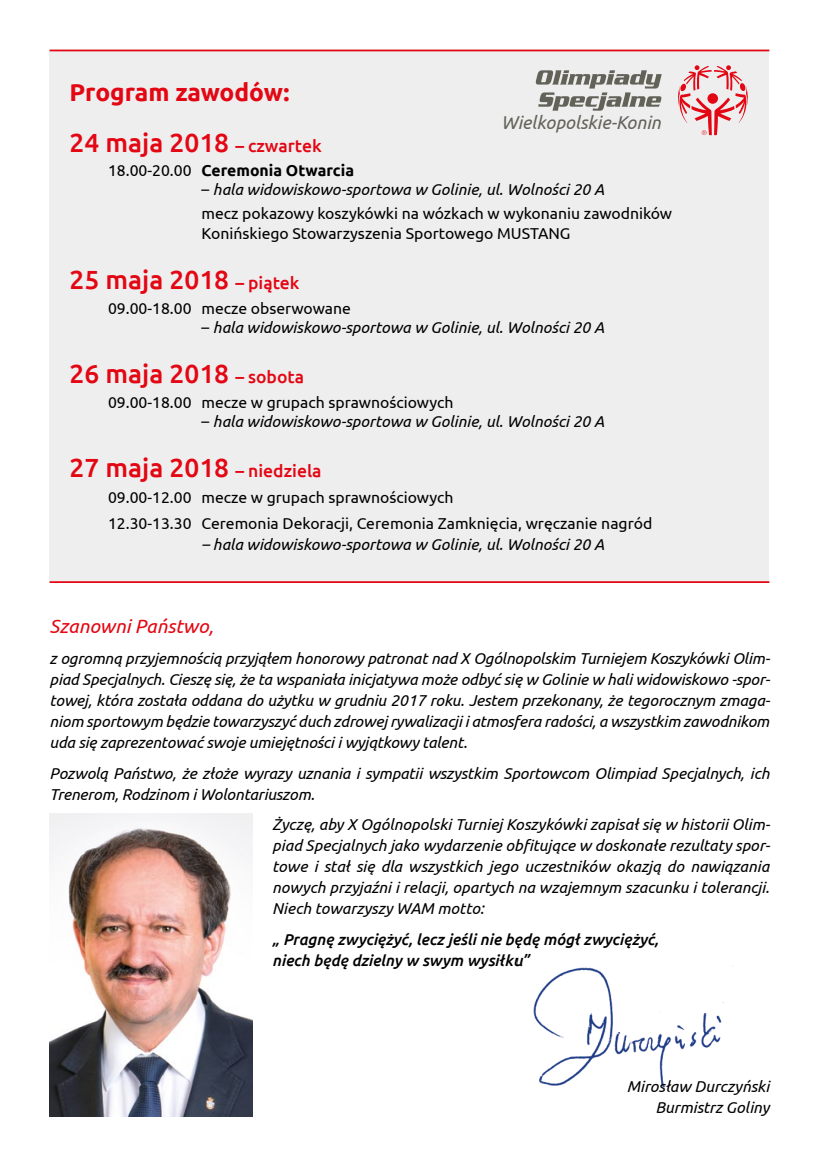
<style>
.page{position:relative;width:819px;height:1166px;background:#fff}
.page>*{position:absolute;margin:0;border:0;box-sizing:border-box;transform-origin:0 0}
.t1{font:500 26.25px "Ubuntu";color:#e30613}
.t2{font:700 24.5px "Ubuntu";letter-spacing:-.005em;color:#e30613}
.t3{font:italic 19.25px "Ubuntu";color:#e30613}
.t4{font:italic 18.55px "Ubuntu";color:#636259}
.t5{font:italic 15.75px/21px "Ubuntu";letter-spacing:-.005em;color:#000;text-align:justify}
.t6{font:15.75px/24.2px "Ubuntu";color:#000}
.t7{font:italic 500 15.75px/21px "Ubuntu";color:#000}
.t8{font:700 15.75px "Ubuntu";color:#000}
.s1{font-size:17.5px}
.s2{font-weight:400}
.s3{font-style:italic}
.s4{font-style:normal}
</style>
<div class="page">
<div style="left:50px;top:50px;width:719px;height:533px;background:#eee"></div>
<svg style="left:678px;top:65px;width:69px;height:70px"></svg>
<svg style="left:535px;top:70px;width:126px;height:41px"></svg>
<img style="left:50px;top:814px;width:202px;height:302px">
<img style="left:533px;top:965px;width:200px;height:123px">
<hr style="left:50px;top:50px;width:719px;height:1px;background:#e30613">
<hr style="left:50px;top:581px;width:719px;height:2px;background:#e30613">
<h2 class="t2" style="left:69px;top:78px;width:221px">Program zawodów:</h2>
<h1 class="t1" style="left:69px;top:126px;width:254px">24 maja 2018 <span class="s1">– czwartek</span></h1>
<p class="t8" style="left:108px;top:161px;width:247px"><span class="s2">18.00-20.00</span> Ceremonia Otwarcia</p>
<p class="t6" style="left:201px;top:177px;width:472px">– <span class="s3">hala widowiskowo-sportowa w Golinie, ul. Wolności 20 A<br></span>mecz pokazowy koszykówki na wózkach w wykonaniu zawodników</p>
<p class="t6" style="left:201px;top:221px;width:370px">Konińskiego Stowarzyszenia Sportowego MUSTANG</p>
<h1 class="t1" style="left:69px;top:263px;width:231px">25 maja 2018 <span class="s1">– piątek</span></h1>
<p class="t6" style="left:108px;top:295px;width:244px">09.00-18.00 mecze obserwowane</p>
<p class="t5" style="left:201px;top:316px;width:404px"><span class="s4">–</span> hala widowiskowo-sportowa w Golinie, ul. Wolności 20 A</p>
<h1 class="t1" style="left:69px;top:357px;width:236px">26 maja 2018 <span class="s1">– sobota</span></h1>
<p class="t6" style="left:108px;top:389px;width:347px">09.00-18.00 mecze w grupach sprawnościowych</p>
<p class="t5" style="left:201px;top:410px;width:404px"><span class="s4">–</span> hala widowiskowo-sportowa w Golinie, ul. Wolności 20 A</p>
<h1 class="t1" style="left:69px;top:451px;width:253px">27 maja 2018 <span class="s1">– niedziela</span></h1>
<p class="t6" style="left:108px;top:484px;width:546px;line-height:25.9px">09.00-12.00 mecze w grupach sprawnościowych<br>12.30-13.30 Ceremonia Dekoracji, Ceremonia Zamknięcia, wręczanie nagród</p>
<p class="t5" style="left:201px;top:534px;width:404px">– hala widowiskowo-sportowa w Golinie, ul. Wolności 20 A</p>
<p class="t4" style="left:501px;top:111px;width:161px">Wielkopolskie-Konin</p>
<p class="t3" style="left:50px;top:614px;width:165px">Szanowni Państwo,</p>
<p class="t5" style="left:50px;top:647px;width:722px">z ogromną przyjemnością przyjąłem honorowy patronat nad X Ogólnopolskim Turniejem Koszykówki Olim&shy;piad Specjalnych. Cieszę się, że ta wspaniała inicjatywa może odbyć się w Golinie w hali widowiskowo -spor&shy;towej, która została oddana do użytku w grudniu 2017 roku. Jestem przekonany, że tegorocznym zmaga&shy;niom sportowym będzie towarzyszyć duch zdrowej rywalizacji i atmosfera radości, a wszystkim zawodnikom uda się zaprezentować swoje umiejętności i wyjątkowy talent.</p>
<p class="t5" style="left:50px;top:762px;width:721px">Pozwolą Państwo, że złoże wyrazy uznania i sympatii wszystkim Sportowcom Olimpiad Specjalnych, ich<br>Trenerom, Rodzinom i Wolontariuszom.</p>
<p class="t5" style="left:272px;top:814px;width:499px">Życzę, aby X Ogólnopolski Turniej Koszykówki zapisał się w historii Olim&shy;piad Specjalnych jako wydarzenie obfitujące w doskonałe rezultaty spor&shy;towe i stał się dla wszystkich jego uczestników okazją do nawiązania nowych przyjaźni i relacji, opartych na wzajemnym szacunku i tolerancji.<br>Niech towarzyszy WAM motto:</p>
<p class="t7" style="left:272px;top:929px;width:388px">„ Pragnę zwyciężyć, lecz jeśli nie będę mógł zwyciężyć, niech będę dzielny w swym wysiłku”</p>
<p class="t5" style="left:626px;top:1075px;width:144px;text-align:right">Mirosław Durczyński<br>Burmistrz Goliny</p>
</div>
